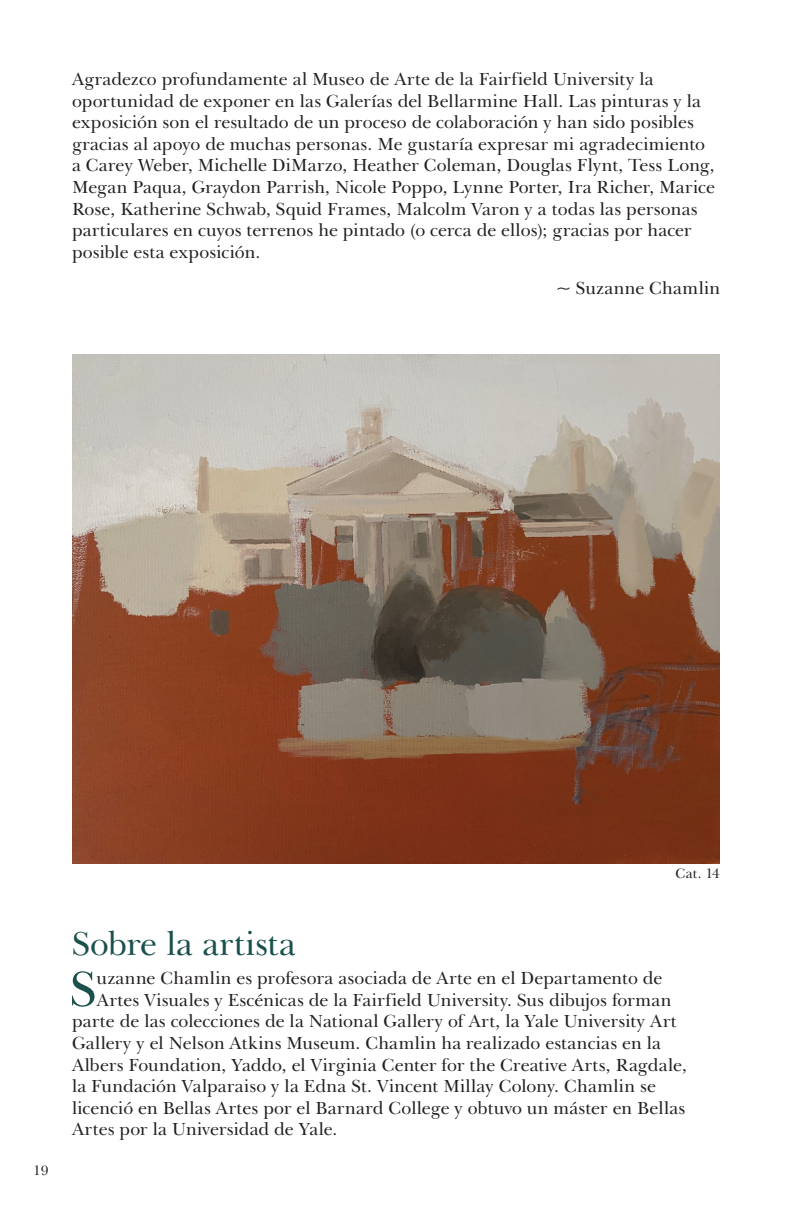
<style>
.page{position:relative;width:792px;height:1224px;background:#fff}
.page>*{position:absolute;margin:0;border:0;box-sizing:border-box;transform-origin:0 0}
.t1{font:50.2px "New Baskerville IT Cby BT";color:#1b514d}
.t2{font:34px "New Baskerville IT Cby BT";color:#1b514d}
.Body_Text{font:18px/21.6px "New Baskerville IT Cby BT";letter-spacing:.005em;color:#231f20}
.Cat{font:14px "New Baskerville IT Cby BT";color:#231f20}
</style>
<div class="page">
<img style="left:72px;top:354px;width:648px;height:509px">
<p class="Body_Text" style="left:72px;top:68px;width:645px">Agradezco profundamente al Museo de Arte de la Fairfield University la oportunidad de exponer en las Galerías del Bellarmine Hall. Las pinturas y la exposición son el resultado de un proceso de colaboración y han sido posibles gracias al apoyo de muchas personas. Me gustaría expresar mi agradecimiento a Carey Weber, Michelle DiMarzo, Heather Coleman, Douglas Flynt, Tess Long, Megan Paqua, Graydon Parrish, Nicole Poppo, Lynne Porter, Ira Richer, Marice Rose, Katherine Schwab, Squid Frames, Malcolm Varon y a todas las personas particulares en cuyos terrenos he pintado (o cerca de ellos); gracias por hacer posible esta exposición.</p>
<p class="Body_Text" style="left:556px;top:277px;width:166px">~ Suzanne Chamlin</p>
<p class="Cat" style="left:33px;top:1162px;width:17px">19</p>
<p class="Cat" style="left:676px;top:865px;width:46px">Cat. 14</p>
<p class="t2" style="left:72px;top:923px;width:225px">Sobre la artista</p>
<p class="t1" style="left:70px;top:958px;width:28px">S</p>
<p class="Body_Text" style="left:97px;top:967px;width:567px">uzanne Chamlin es profesora asociada de Arte en el Departamento de</p>
<p class="Body_Text" style="left:97px;top:989px;width:576px">Artes Visuales y Escénicas de la Fairfield University. Sus dibujos forman</p>
<p class="Body_Text" style="left:72px;top:1010px;width:606px">parte de las colecciones de la National Gallery of Art, la Yale University Art</p>
<p class="Body_Text" style="left:72px;top:1032px;width:590px">Gallery y el Nelson Atkins Museum. Chamlin ha realizado estancias en la</p>
<p class="Body_Text" style="left:72px;top:1054px;width:617px">Albers Foundation, Yaddo, el Virginia Center for the Creative Arts, Ragdale,</p>
<p class="Body_Text" style="left:72px;top:1075px;width:586px">la Fundación Valparaiso y la Edna St. Vincent Millay Colony. Chamlin se</p>
<p class="Body_Text" style="left:72px;top:1097px;width:615px">licenció en Bellas Artes por el Barnard College y obtuvo un máster en Bellas</p>
<p class="Body_Text" style="left:72px;top:1118px;width:267px">Artes por la Universidad de Yale.</p>
</div>
